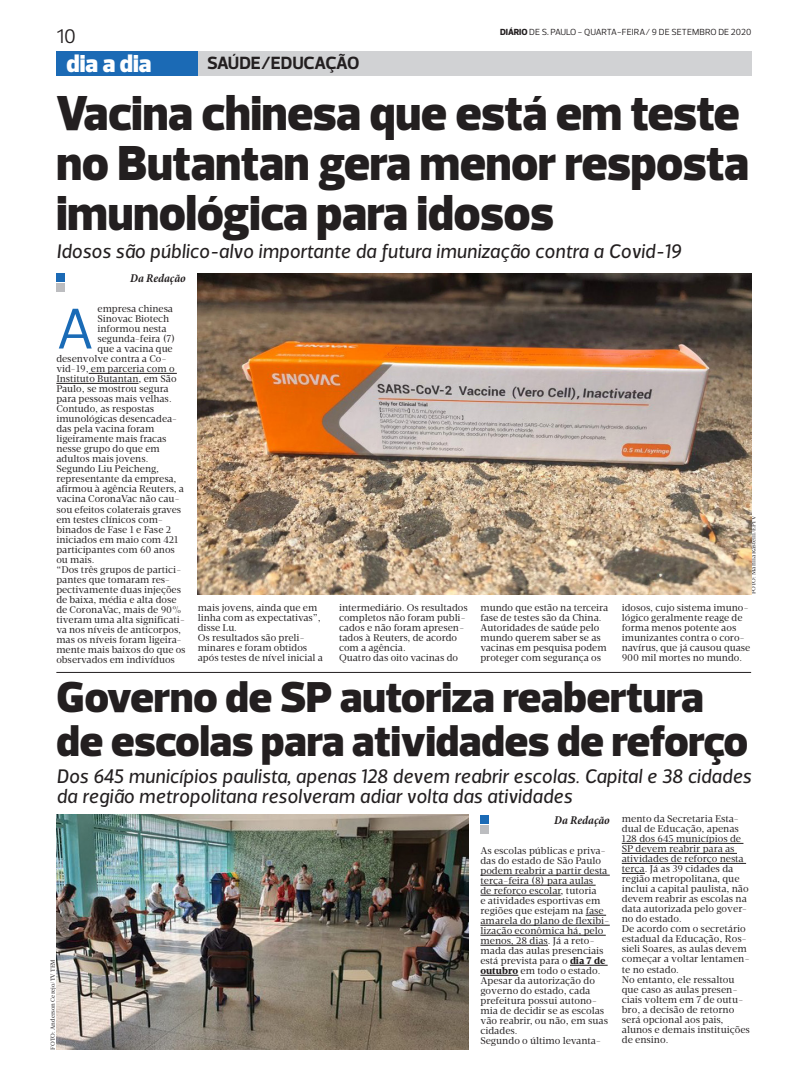
<style>
.page{position:relative;width:794px;height:1078px;background:#fff}
.page>*{position:absolute;margin:0;border:0;box-sizing:border-box;transform-origin:0 0}
.t1{font:58px "Prelo";color:#1a6bb6}
.t2{font:900 50px/50px "Prelo";color:#231f20}
.t3{font:900 44px/44px "Prelo";color:#231f20}
.t4{font:900 25px "Prelo";color:#fff}
.t5{font:italic 20px/20px "Velino Sans";color:#231f20}
.t6{font:20px "Prelo";color:#231f20}
.t7{font:700 18px "Prelo";letter-spacing:-.015em;color:#231f20}
.t8{font:italic 700 condensed 12px "Minion Pro";letter-spacing:-.005em;color:#231f20}
.t9{font:10px/10px "Velino Text";color:#231f20}
.t10{font:9px "Prelo";color:#231f20}
.t11{font:6px "Velino Text";color:#231f20}
.s1{font-weight:800}
.s2{font-weight:900}
</style>
<div class="page">
<div style="left:148px;top:51px;width:603px;height:24px;background:#d1d2d4"></div>
<div style="left:57px;top:51px;width:141px;height:24px;background:#1b6ab5"></div>
<hr style="left:89px;top:373px;width:88px;height:1px;background:#231f20">
<hr style="left:56px;top:383px;width:82px;height:1px;background:#231f20">
<div style="left:56px;top:283px;width:9px;height:8px;background:#bcbdc0"></div>
<div style="left:56px;top:273px;width:9px;height:8px;background:#1b6ab5"></div>
<hr style="left:56px;top:672px;width:695px;height:1px;background:#231f20">
<hr style="left:480px;top:874px;width:130px;height:1px;background:#231f20">
<hr style="left:480px;top:884px;width:115px;height:1px;background:#231f20">
<hr style="left:480px;top:894px;width:80px;height:1px;background:#231f20">
<svg style="left:585px;top:914px;width:21px;height:1px"></svg>
<hr style="left:480px;top:924px;width:130px;height:1px;background:#231f20">
<hr style="left:480px;top:934px;width:126px;height:1px;background:#231f20">
<hr style="left:480px;top:944px;width:68px;height:1px;background:#231f20">
<hr style="left:570px;top:964px;width:37px;height:1px;background:#231f20">
<hr style="left:480px;top:974px;width:38px;height:1px;background:#231f20">
<div style="left:480px;top:824px;width:9px;height:9px;background:#bcbdc0"></div>
<div style="left:480px;top:814px;width:9px;height:9px;background:#1b6ab5"></div>
<hr style="left:622px;top:843px;width:121px;height:1px;background:#231f20">
<hr style="left:622px;top:853px;width:115px;height:1px;background:#231f20">
<hr style="left:622px;top:863px;width:124px;height:1px;background:#231f20">
<svg style="left:622px;top:873px;width:23px;height:1px"></svg>
<img style="left:56px;top:814px;width:412px;height:235px">
<img style="left:198px;top:273px;width:553px;height:321px">
<h3 class="t6" style="left:57px;top:24px;width:21px">10</h3>
<p class="t10" style="left:500px;top:27px;width:253px"><span class="s1">DIÁRIO</span> DE S. PAULO - QUARTA-FEIRA/ 9 DE SETEMBRO DE 2020</p>
<p class="t7" style="left:207px;top:52px;width:154px">SAÚDE/EDUCAÇÃO</p>
<p class="t2" style="left:56px;top:88px;width:694px">Vacina chinesa que está em teste no Butantan gera menor resposta imunológica para idosos</p>
<p class="t8" style="left:130px;top:269px;width:57px">Da Redação</p>
<p class="t1" style="left:56px;top:293px;width:39px">A</p>
<p class="t9" style="left:97px;top:304px;width:77px">empresa chinesa</p>
<h3 class="t4" style="left:67px;top:48px;width:86px">dia a dia</h3>
<p class="t5" style="left:56px;top:241px;width:626px">Idosos são público-alvo importante da futura imunização contra a Covid-19</p>
<p class="t9" style="left:97px;top:314px;width:73px">Sinovac Biotech</p>
<p class="t9" style="left:97px;top:324px;width:71px">informou nesta</p>
<p class="t9" style="left:97px;top:334px;width:79px">segunda-feira (7)</p>
<p class="t9" style="left:97px;top:344px;width:77px">que a vacina que</p>
<p class="t9" style="left:56px;top:354px;width:112px">desenvolve contra a Co-</p>
<p class="t9" style="left:56px;top:364px;width:120px">vid-19, em parceria com o</p>
<p class="t9" style="left:56px;top:374px;width:122px">Instituto Butantan, em São</p>
<p class="t9" style="left:56px;top:384px;width:114px">Paulo, se mostrou segura</p>
<p class="t9" style="left:56px;top:394px;width:117px">para pessoas mais velhas.</p>
<p class="t9" style="left:56px;top:404px;width:99px">Contudo, as respostas</p>
<p class="t9" style="left:56px;top:414px;width:122px">imunológicas desencadea-</p>
<p class="t9" style="left:56px;top:424px;width:100px">das pela vacina foram</p>
<p class="t9" style="left:56px;top:434px;width:112px">ligeiramente mais fracas</p>
<p class="t9" style="left:56px;top:444px;width:105px">nesse grupo do que em</p>
<p class="t9" style="left:56px;top:454px;width:94px">adultos mais jovens.</p>
<p class="t9" style="left:56px;top:464px;width:129px">Segundo Liu Peicheng, representante da empresa, afirmou à agência Reuters, a vacina CoronaVac não cau&shy;sou efeitos colaterais graves em testes clínicos com&shy;binados de Fase 1 e Fase 2 iniciados em maio com 421 participantes com 60 anos ou mais.</p>
<p class="t9" style="left:56px;top:564px;width:131px">“Dos três grupos de partici&shy;pantes que tomaram res&shy;pectivamente duas injeções de baixa, média e alta dose de CoronaVac, mais de 90% tiveram uma alta significati&shy;va nos níveis de anticorpos, mas os níveis foram ligeira&shy;mente mais baixos do que os observados em indivíduos</p>
<p class="t11" style="left:750px;top:594px;width:80px;rotate:-90deg">FOTO: Marília Rastelli/EPTV</p>
<p class="t9" style="left:198px;top:602px;width:125px">mais jovens, ainda que em linha com as expectativas”, disse Lu.</p>
<p class="t9" style="left:198px;top:632px;width:127px">Os resultados são preli&shy;minares e foram obtidos após testes de nível inicial a</p>
<p class="t9" style="left:339px;top:602px;width:130px">intermediário. Os resultados completos não foram publi&shy;cados e não foram apresen&shy;tados à Reuters, de acordo com a agência.</p>
<p class="t9" style="left:339px;top:652px;width:120px">Quatro das oito vacinas do</p>
<p class="t9" style="left:480px;top:602px;width:129px">mundo que estão na terceira fase de testes são da China.</p>
<p class="t9" style="left:480px;top:622px;width:128px">Autoridades de saúde pelo mundo querem saber se as vacinas em pesquisa podem proteger com segurança os</p>
<p class="t9" style="left:622px;top:602px;width:130px">idosos, cujo sistema imuno&shy;lógico geralmente reage de forma menos potente aos imunizantes contra o coro&shy;navírus, que já causou quase<br>900 mil mortes no mundo.</p>
<p class="t3" style="left:57px;top:675px;width:693px">Governo de SP autoriza reabertura de escolas para atividades de reforço</p>
<p class="t5" style="left:56px;top:765px;width:696px">Dos 645 municípios paulista, apenas 128 devem reabrir escolas. Capital e 38 cidades da região metropolitana resolveram adiar volta das atividades</p>
<p class="t11" style="left:49px;top:1049px;width:92px;rotate:-90deg">FOTO: Anderson Cerejo/TV TEM</p>
<p class="t8" style="left:554px;top:811px;width:57px">Da Redação</p>
<p class="t9" style="left:480px;top:845px;width:131px">As escolas públicas e priva&shy;das do estado de São Paulo podem reabrir a partir desta terça-feira (8) para aulas<br>de reforço escolar, tutoria<br>e atividades esportivas em regiões que estejam na fase amarela do plano de flexibi&shy;lização econômica há, pelo menos, 28 dias. Já a reto&shy;mada das aulas presenciais está prevista para o <span class="s2">dia 7 de outubro</span> em todo o estado.</p>
<p class="t9" style="left:480px;top:975px;width:129px">Apesar da autorização do governo do estado, cada prefeitura possui autono&shy;mia de decidir se as escolas vão reabrir, ou não, em suas cidades.</p>
<p class="t9" style="left:480px;top:1035px;width:122px">Segundo o último levanta-</p>
<p class="t9" style="left:622px;top:813px;width:129px">mento da Secretaria Esta&shy;dual de Educação, apenas<br>128 dos 645 municípios de<br>SP devem reabrir para as atividades de reforço nesta terça. Já as 39 cidades da região metropolitana, que inclui a capital paulista, não devem reabrir as escolas na data autorizada pelo gover&shy;no do estado.</p>
<p class="t9" style="left:622px;top:923px;width:130px">De acordo com o secretário estadual da Educação, Ros&shy;sieli Soares, as aulas devem começar a voltar lentamen&shy;te no estado.</p>
<p class="t9" style="left:622px;top:973px;width:130px">No entanto, ele ressaltou que caso as aulas presen&shy;ciais voltem em 7 de outu&shy;bro, a decisão de retorno será opcional aos pais, alunos e demais instituições de ensino.</p>
</div>
